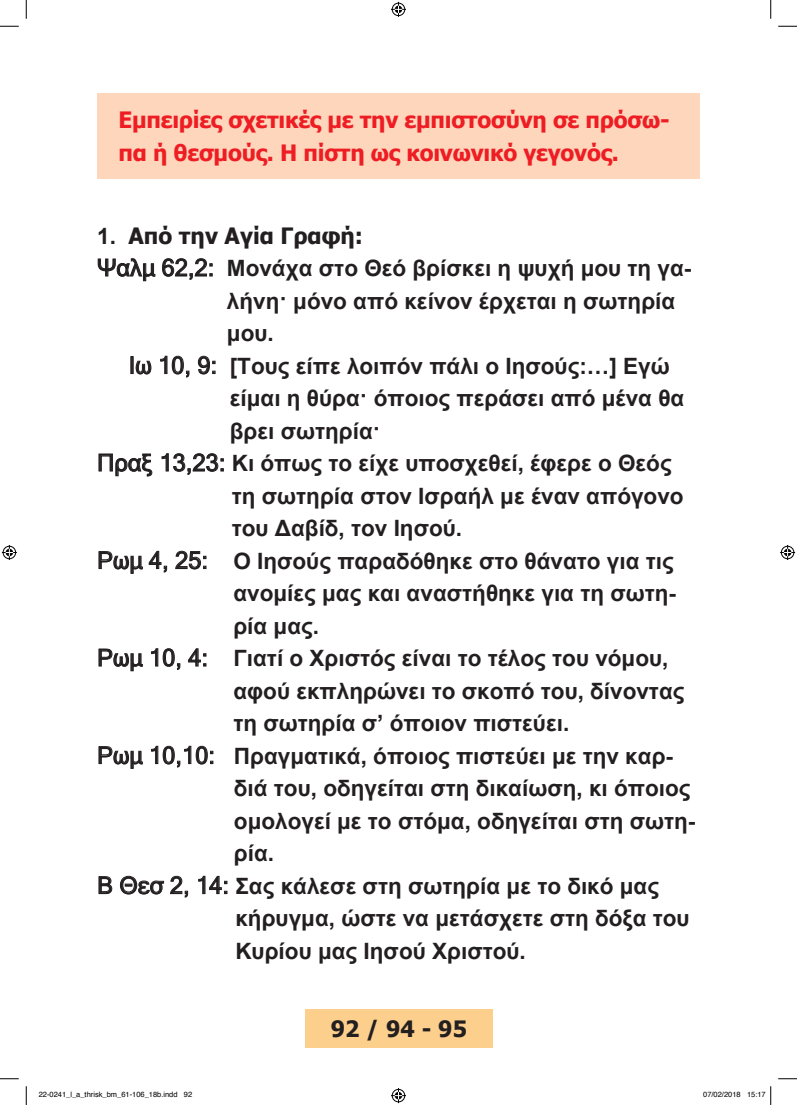
<style>
.page{position:relative;width:797px;height:1105px;background:#fff}
.page>*{position:absolute;margin:0;border:0;box-sizing:border-box;transform-origin:0 0}
.t1{font:700 22.5px "Arial";color:#231f20}
.t2{font:700 22.5px/32.5px "Tahoma";letter-spacing:-.01em;color:#ee1d23}
.t3{font:700 22.5px "Tahoma";color:#231f20}
.t4{font:7.5px "Helvetica";color:#000}
.s1{font-family:"Arial"}
.s2{font-family:"Microsoft Sans Serif";font-weight:400;font-size:23.75px}
</style>
<div class="page">
<div style="left:305px;top:1009px;width:188px;height:39px;background:#fdcf8c"></div>
<div style="left:97px;top:93px;width:602px;height:85px;background:#fdd6bc"></div>
<svg style="left:98px;top:258px;width:57px;height:23px"></svg>
<svg style="left:162px;top:258px;width:50px;height:22px"></svg>
<svg style="left:131px;top:356px;width:20px;height:18px"></svg>
<svg style="left:160px;top:356px;width:29px;height:21px"></svg>
<svg style="left:198px;top:356px;width:17px;height:18px"></svg>
<svg style="left:99px;top:453px;width:53px;height:23px"></svg>
<svg style="left:161px;top:453px;width:63px;height:22px"></svg>
<svg style="left:99px;top:551px;width:44px;height:23px"></svg>
<svg style="left:149px;top:551px;width:18px;height:21px"></svg>
<svg style="left:175px;top:551px;width:31px;height:18px"></svg>
<svg style="left:99px;top:648px;width:44px;height:23px"></svg>
<svg style="left:151px;top:648px;width:29px;height:22px"></svg>
<svg style="left:188px;top:648px;width:18px;height:18px"></svg>
<svg style="left:99px;top:746px;width:44px;height:23px"></svg>
<svg style="left:151px;top:746px;width:62px;height:21px"></svg>
<svg style="left:99px;top:876px;width:13px;height:18px"></svg>
<svg style="left:120px;top:876px;width:44px;height:18px"></svg>
<svg style="left:170px;top:876px;width:18px;height:21px"></svg>
<svg style="left:198px;top:876px;width:29px;height:18px"></svg>
<svg style="left:0;top:25px;width:19px;height:2px"></svg>
<svg style="left:778px;top:25px;width:19px;height:2px"></svg>
<svg style="left:0;top:1078px;width:19px;height:1px"></svg>
<svg style="left:778px;top:1078px;width:19px;height:1px"></svg>
<svg style="left:25px;top:0;width:2px;height:19px"></svg>
<svg style="left:25px;top:1086px;width:2px;height:19px"></svg>
<svg style="left:770px;top:0;width:1px;height:19px"></svg>
<svg style="left:391px;top:2px;width:15px;height:15px"></svg>
<svg style="left:391px;top:1088px;width:15px;height:15px"></svg>
<svg style="left:2px;top:545px;width:15px;height:15px"></svg>
<svg style="left:780px;top:545px;width:15px;height:15px"></svg>
<svg style="left:770px;top:1086px;width:1px;height:19px"></svg>
<p class="t2" style="left:118px;top:102px;width:553px">Εμπειρίες σχετικές με την εμπιστοσύνη σε πρόσω&shy;πα ή θεσμούς. Η πίστη ως κοινωνικό γεγονός.</p>
<p class="t3" style="left:97px;top:220px;width:267px"><span class="s1">1.</span> Από την Αγία Γραφή:</p>
<p class="t1" style="left:97px;top:253px;width:595px"><span class="s2">Ψαλμ 62,2:</span> Μονάχα στο Θεό βρίσκει η ψυχή μου τη γα-</p>
<p class="t1" style="left:227px;top:286px;width:450px">λήνη· μόνο από κείνον έρχεται η σωτηρία</p>
<p class="t1" style="left:227px;top:318px;width:48px">μου.</p>
<p class="t1" style="left:129px;top:351px;width:542px"><span class="s2">Ιω 10, 9:</span> [Τους είπε λοιπόν πάλι ο Ιησούς:…] Εγώ</p>
<p class="t1" style="left:230px;top:383px;width:456px">είμαι η θύρα· όποιος περάσει από μένα θα</p>
<p class="t1" style="left:230px;top:416px;width:152px">βρει σωτηρία·</p>
<p class="t1" style="left:97px;top:448px;width:576px"><span class="s2">Πραξ 13,23:</span> Κι όπως το είχε υποσχεθεί, έφερε ο Θεός</p>
<p class="t1" style="left:232px;top:481px;width:453px">τη σωτηρία στον Ισραήλ με έναν απόγονο</p>
<p class="t1" style="left:232px;top:513px;width:232px">του Δαβίδ, τον Ιησού.</p>
<p class="t1" style="left:97px;top:546px;width:578px"><span class="s2">Ρωμ 4, 25:</span> Ο Ιησούς παραδόθηκε στο θάνατο για τις</p>
<p class="t1" style="left:233px;top:578px;width:444px">ανομίες μας και αναστήθηκε για τη σωτη-</p>
<p class="t1" style="left:233px;top:611px;width:87px">ρία μας.</p>
<p class="t1" style="left:97px;top:643px;width:573px"><span class="s2">Ρωμ 10, 4:</span> Γιατί ο Χριστός είναι το τέλος του νόμου,</p>
<p class="t1" style="left:233px;top:676px;width:452px">αφού εκπληρώνει το σκοπό του, δίνοντας</p>
<p class="t1" style="left:233px;top:708px;width:337px">τη σωτηρία σ’ όποιον πιστεύει.</p>
<p class="t1" style="left:97px;top:741px;width:577px"><span class="s2">Ρωμ 10,10:</span> Πραγματικά, όποιος πιστεύει με την καρ-</p>
<p class="t1" style="left:234px;top:773px;width:458px">διά του, οδηγείται στη δικαίωση, κι όποιος</p>
<p class="t1" style="left:234px;top:806px;width:463px">ομολογεί με το στόμα, οδηγείται στη σωτη-</p>
<p class="t1" style="left:234px;top:838px;width:42px">ρία.</p>
<p class="t1" style="left:97px;top:871px;width:563px"><span class="s2">Β Θεσ 2, 14:</span> Σας κάλεσε στη σωτηρία με το δικό μας</p>
<p class="t1" style="left:235px;top:903px;width:456px">κήρυγμα, ώστε να μετάσχετε στη δόξα του</p>
<p class="t1" style="left:235px;top:936px;width:292px">Κυρίου μας Ιησού Χριστού.</p>
<p class="t3" style="left:331px;top:1013px;width:138px">92 / 94 - 95</p>
<p class="t4" style="left:39px;top:1089px;width:155px">22-0241_l_a_thrisk_bm_61-106_18b.indd 92</p>
<p class="t4" style="left:703px;top:1089px;width:64px">07/02/2018 15:17</p>
</div>
